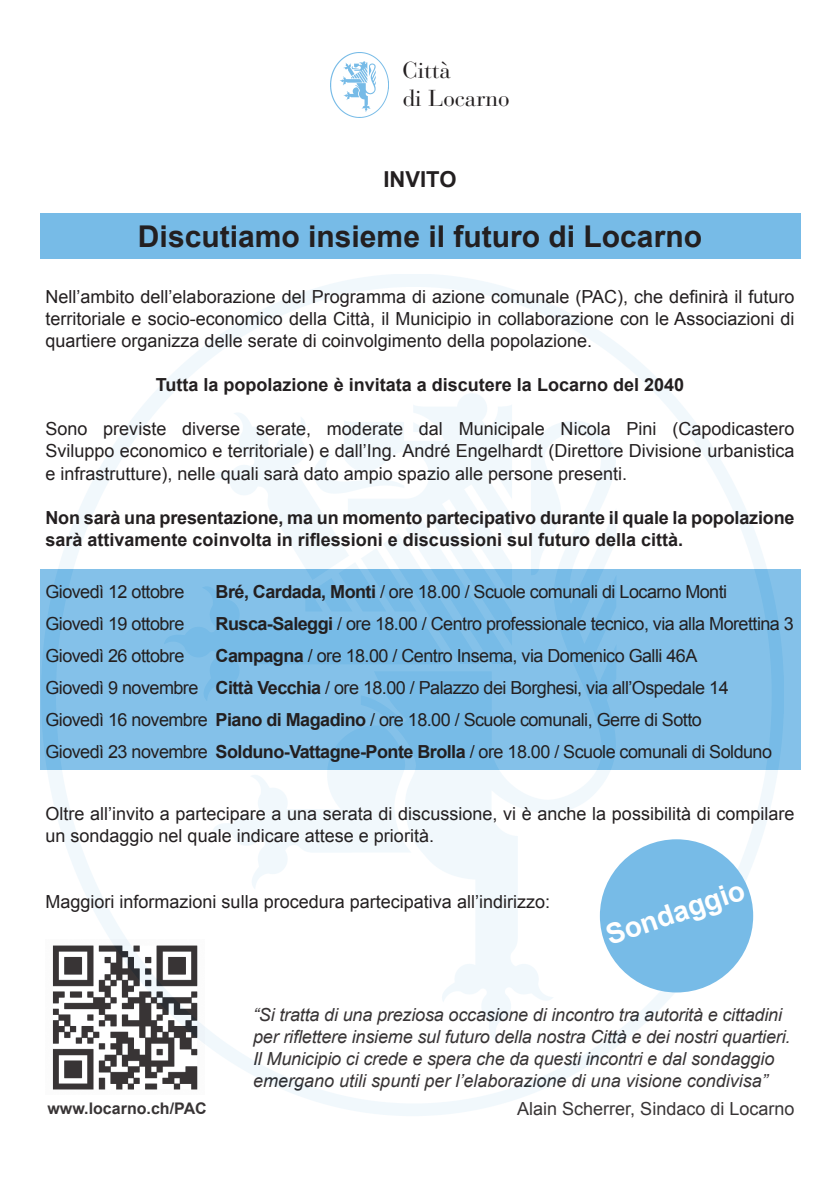
<style>
.page{position:relative;width:840px;height:1191px;background:#fff}
.page>*{position:absolute;margin:0;border:0;box-sizing:border-box;transform-origin:0 0}
.t1{font:700 30px "Arial";color:#231f20}
.t2{font:700 28px "Arial";color:#fff}
.t3{font:22.8px/28.2px "Bauer Bodoni Std";color:#231f20}
.t4{font:700 22px "Arial";color:#231f20}
.t5{font:18px/22px "Arial";letter-spacing:-.03em;color:#231f20;text-align:justify}
.t6{font:italic 18px/22px "Arial";letter-spacing:-.01em;color:#231f20}
.t7{font:18px/22px "Arial";color:#231f20}
.t8{font:700 18px/22px "Arial";color:#231f20}
.t9{font:700 16px "Arial";color:#231f20}
.s1{font-weight:700}
</style>
<div class="page">
<div style="left:40px;top:213px;width:759px;height:46px;background:#77bbe7"></div>
<img style="left:330px;top:53px;width:58px;height:65px">
<img style="left:42px;top:274px;width:740px;height:842px">
<div style="left:599px;top:839px;width:153px;height:153px;background:#77bbe7;border-radius:50%"></div>
<p class="t3" style="left:402px;top:56px;width:108px">Città<br>di Locarno</p>
<p class="t4" style="left:383px;top:165px;width:74px">INVITO</p>
<h1 class="t1" style="left:138px;top:217px;width:565px">Discutiamo insieme il futuro di Locarno</h1>
<p class="t5" style="left:45px;top:286px;width:750px">Nell’ambito dell’elaborazione del Programma di azione comunale (PAC), che definirà il futuro territoriale e socio-economico della Città, il Municipio in collaborazione con le Associazioni di quartiere organizza delle serate di coinvolgimento della popolazione.</p>
<p class="t8" style="left:156px;top:375px;width:529px">Tutta la popolazione è invitata a discutere la Locarno del 2040</p>
<p class="t5" style="left:45px;top:418px;width:750px">Sono previste diverse serate, moderate dal Municipale Nicola Pini (Capodicastero Sviluppo economico e territoriale) e dall’Ing. André Engelhardt (Direttore Divisione urbanistica e infrastrutture), nelle quali sarà dato ampio spazio alle persone presenti.</p>
<p class="t8" style="left:45px;top:507px;width:750px">Non sarà una presentazione, ma un momento partecipativo durante il quale la popolazione sarà attivamente coinvolta in riflessioni e discussioni sul futuro della città.</p>
<p class="t5" style="left:45px;top:580px;width:140px">Giovedì 12 ottobre</p>
<p class="t5" style="left:215px;top:580px;width:513px"><span class="s1">Bré, Cardada, Monti</span> / ore 18.00 / Scuole comunali di Locarno Monti</p>
<p class="t5" style="left:45px;top:612px;width:140px">Giovedì 19 ottobre</p>
<p class="t5" style="left:215px;top:612px;width:579px"><span class="s1">Rusca-Saleggi</span> / ore 18.00 / Centro professionale tecnico, via alla Morettina 3</p>
<p class="t5" style="left:45px;top:644px;width:140px">Giovedì 26 ottobre</p>
<p class="t5" style="left:45px;top:639px;width:727px;line-height:32px;text-align:left;text-indent:170px"><span class="s1">Campagna</span> / ore 18.00 / Centro Insema, via Domenico Galli 46A<br>Giovedì 9 novembre <span class="s1">Città Vecchia</span> / ore 18.00 / Palazzo dei Borghesi, via all’Ospedale 14<br>Giovedì 16 novembre <span class="s1">Piano di Magadino</span> / ore 18.00 / Scuole comunali, Gerre di Sotto<br>Giovedì 23 novembre <span class="s1">Solduno-Vattagne-Ponte Brolla</span> / ore 18.00 / Scuole comunali di Solduno</p>
<p class="t7" style="left:45px;top:802px;width:750px">Oltre all’invito a partecipare a una serata di discussione, vi è anche la possibilità di compilare un sondaggio nel quale indicare attese e priorità.</p>
<p class="t7" style="left:45px;top:890px;width:506px">Maggiori informazioni sulla procedura partecipativa all’indirizzo:</p>
<h2 class="t2" style="left:600px;top:918px;width:146px;rotate:-19deg">Sondaggio</h2>
<p class="t9" style="left:47px;top:1097px;width:161px">www.locarno.ch/PAC</p>
<p class="t6" style="left:253px;top:1004px;width:538px">“Si tratta di una preziosa occasione di incontro tra autorità e cittadini per riflettere insieme sul futuro della nostra Città e dei nostri quartieri.<br>Il Municipio ci crede e spera che da questi incontri e dal sondaggio emergano utili spunti per l’elaborazione di una visione condivisa”</p>
<p class="t7" style="left:517px;top:1098px;width:279px">Alain Scherrer, Sindaco di Locarno</p>
</div>
